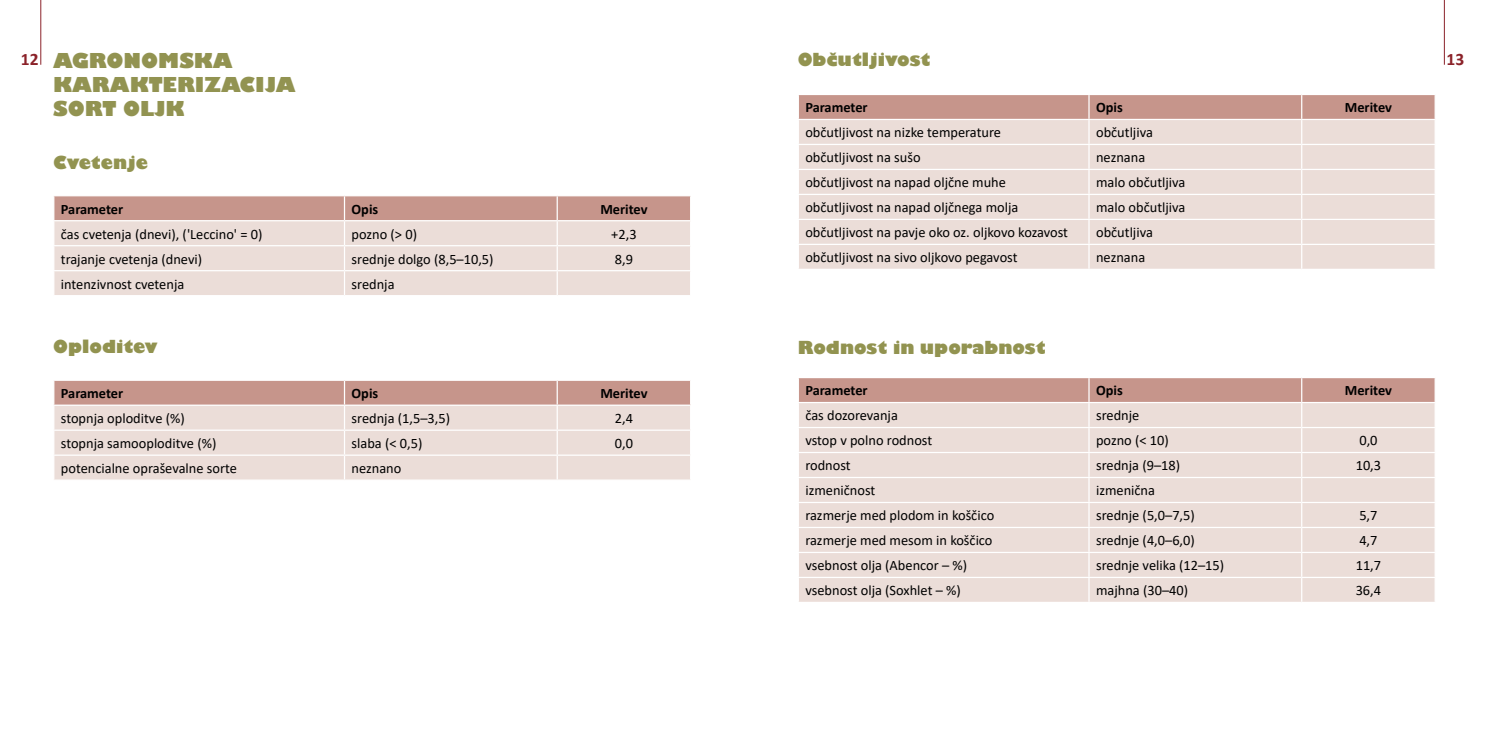
<style>
.page{position:relative;width:1489px;height:745px;background:#fff}
.page>*{position:absolute;margin:0;border:0;box-sizing:border-box;transform-origin:0 0}
.t1{font:800 20px/24px "Gill Sans";color:#929351}
.t2{font:800 17.5px "Gill Sans";color:#929350}
.t3{font:700 17.5px "Calibri";color:#8b2229}
.t4{font:14.38px "Calibri";color:#000}
.t5{font:700 14.38px "Calibri";color:#000}
</style>
<div class="page">
<svg style="left:54px;top:196px;width:637px;height:99px;background:#e3cdc7"></svg>
<svg style="left:54px;top:380px;width:637px;height:99px;background:#e3cdc7"></svg>
<svg style="left:798px;top:94px;width:637px;height:174px;background:#e7d5cf"></svg>
<svg style="left:798px;top:377px;width:637px;height:224px;background:#e8d7d2"></svg>
<hr style="left:40px;top:0;width:1px;height:65px;background:#8b222a">
<hr style="left:1443px;top:0;width:1px;height:65px;background:#8b222a">
<p class="t2" style="left:797px;top:49px;width:134px">Občutljivost</p>
<h1 class="t1" style="left:53px;top:50px;width:244px">AGRONOMSKA<br>KARAKTERIZACIJA<br>SORT OLJK</h1>
<p class="t2" style="left:53px;top:152px;width:96px">Cvetenje</p>
<p class="t3" style="left:21px;top:46px;width:19px">12</p>
<p class="t3" style="left:1446px;top:46px;width:19px">13</p>
<p class="t5" style="left:805px;top:97px;width:64px">Parameter</p>
<p class="t5" style="left:1096px;top:97px;width:28px">Opis</p>
<p class="t5" style="left:1344px;top:97px;width:49px">Meritev</p>
<p class="t4" style="left:805px;top:122px;width:197px">občutljivost na nizke temperature</p>
<p class="t4" style="left:1096px;top:122px;width:58px">občutljiva</p>
<p class="t4" style="left:805px;top:147px;width:117px">občutljivost na sušo</p>
<p class="t4" style="left:1096px;top:147px;width:51px">neznana</p>
<p class="t4" style="left:805px;top:172px;width:202px">občutljivost na napad oljčne muhe</p>
<p class="t4" style="left:1096px;top:172px;width:91px">malo občutljiva</p>
<p class="t4" style="left:805px;top:197px;width:214px">občutljivost na napad oljčnega molja</p>
<p class="t4" style="left:1096px;top:197px;width:91px">malo občutljiva</p>
<p class="t4" style="left:805px;top:222px;width:264px">občutljivost na pavje oko oz. oljkovo kozavost</p>
<p class="t4" style="left:1096px;top:222px;width:58px">občutljiva</p>
<p class="t4" style="left:805px;top:247px;width:214px">občutljivost na sivo oljkovo pegavost</p>
<p class="t4" style="left:1096px;top:247px;width:51px">neznana</p>
<p class="t5" style="left:61px;top:198px;width:64px">Parameter</p>
<p class="t5" style="left:351px;top:198px;width:28px">Opis</p>
<p class="t5" style="left:600px;top:198px;width:49px">Meritev</p>
<p class="t4" style="left:61px;top:224px;width:203px">čas cvetenja (dnevi), ('Leccino' = 0)</p>
<p class="t4" style="left:351px;top:224px;width:67px">pozno (&gt; 0)</p>
<p class="t4" style="left:611px;top:224px;width:27px">+2,3</p>
<p class="t4" style="left:61px;top:249px;width:143px">trajanje cvetenja (dnevi)</p>
<p class="t4" style="left:351px;top:249px;width:143px">srednje dolgo (8,5–10,5)</p>
<p class="t4" style="left:615px;top:249px;width:20px">8,9</p>
<p class="t4" style="left:61px;top:273px;width:125px">intenzivnost cvetenja</p>
<p class="t4" style="left:351px;top:273px;width:45px">srednja</p>
<p class="t2" style="left:53px;top:335px;width:106px">Oploditev</p>
<p class="t5" style="left:61px;top:383px;width:64px">Parameter</p>
<p class="t5" style="left:351px;top:383px;width:28px">Opis</p>
<p class="t5" style="left:600px;top:383px;width:49px">Meritev</p>
<p class="t4" style="left:61px;top:408px;width:125px">stopnja oploditve (%)</p>
<p class="t4" style="left:351px;top:408px;width:100px">srednja (1,5–3,5)</p>
<p class="t4" style="left:615px;top:408px;width:20px">2,4</p>
<p class="t4" style="left:61px;top:433px;width:157px">stopnja samooploditve (%)</p>
<p class="t4" style="left:351px;top:433px;width:72px">slaba (&lt; 0,5)</p>
<p class="t4" style="left:615px;top:433px;width:20px">0,0</p>
<p class="t4" style="left:61px;top:458px;width:177px">potencialne opraševalne sorte</p>
<p class="t4" style="left:351px;top:458px;width:51px">neznano</p>
<p class="t2" style="left:797px;top:336px;width:249px">Rodnost in uporabnost</p>
<p class="t5" style="left:805px;top:380px;width:64px">Parameter</p>
<p class="t5" style="left:1096px;top:380px;width:28px">Opis</p>
<p class="t5" style="left:1344px;top:380px;width:49px">Meritev</p>
<p class="t4" style="left:805px;top:405px;width:94px">čas dozorevanja</p>
<p class="t4" style="left:1096px;top:405px;width:45px">srednje</p>
<p class="t4" style="left:805px;top:430px;width:128px">vstop v polno rodnost</p>
<p class="t4" style="left:1096px;top:430px;width:74px">pozno (&lt; 10)</p>
<p class="t4" style="left:1359px;top:430px;width:20px">0,0</p>
<p class="t4" style="left:805px;top:455px;width:47px">rodnost</p>
<p class="t4" style="left:1096px;top:455px;width:86px">srednja (9–18)</p>
<p class="t4" style="left:1355px;top:455px;width:27px">10,3</p>
<p class="t4" style="left:805px;top:480px;width:71px">izmeničnost</p>
<p class="t4" style="left:1095px;top:480px;width:60px">izmenična</p>
<p class="t4" style="left:805px;top:505px;width:190px">razmerje med plodom in koščico</p>
<p class="t4" style="left:1095px;top:505px;width:100px">srednje (5,0–7,5)</p>
<p class="t4" style="left:1359px;top:505px;width:20px">5,7</p>
<p class="t4" style="left:805px;top:530px;width:189px">razmerje med mesom in koščico</p>
<p class="t4" style="left:1095px;top:530px;width:100px">srednje (4,0–6,0)</p>
<p class="t4" style="left:1359px;top:530px;width:20px">4,7</p>
<p class="t4" style="left:805px;top:555px;width:163px">vsebnost olja (Abencor – %)</p>
<p class="t4" style="left:1095px;top:555px;width:130px">srednje velika (12–15)</p>
<p class="t4" style="left:1355px;top:555px;width:27px">11,7</p>
<p class="t4" style="left:805px;top:580px;width:157px">vsebnost olja (Soxhlet – %)</p>
<p class="t4" style="left:1095px;top:580px;width:94px">majhna (30–40)</p>
<p class="t4" style="left:1355px;top:580px;width:27px">36,4</p>
</div>
